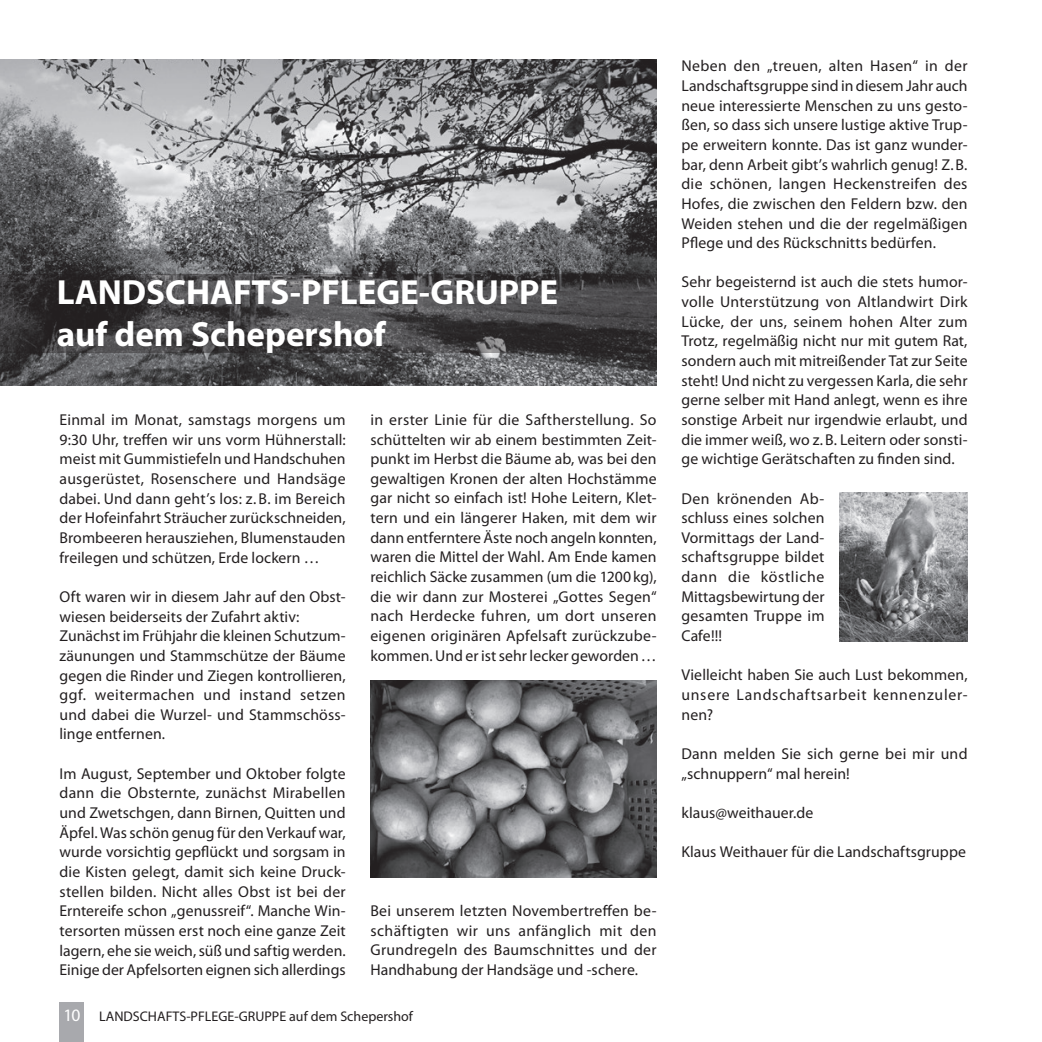
<style>
.page{position:relative;width:1042px;height:1042px;background:#fff}
.page>*{position:absolute;margin:0;border:0;box-sizing:border-box;transform-origin:0 0}
.t1{font:700 35px/42px "Myriad Pro";color:#fff}
.t2{font:15.75px/19.6px "Myriad Pro";letter-spacing:.005em;color:#231f20;text-align:justify}
.t3{font:14px "Myriad Pro";color:#231f20}
.s1{font-size:17.5px;color:#fff}
</style>
<div class="page">
<img style="left:0;top:60px;width:656px;height:326px">
<img style="left:370px;top:680px;width:286px;height:197px">
<img style="left:839px;top:492px;width:128px;height:149px">
<svg style="left:0;top:274px;width:656px;height:79px;background:#454345"></svg>
<div style="left:60px;top:1002px;width:24px;height:40px;background:#a8a9ad"></div>
<h1 class="t1" style="left:57px;top:270px;width:503px">LANDSCHAFTS-PFLEGE-GRUPPE auf dem Schepershof</h1>
<p class="t2" style="left:60px;top:410px;width:288px">Einmal im Monat, samstags morgens um 9:30 Uhr, treffen wir uns vorm Hühnerstall: meist mit Gummistiefeln und Handschuhen ausgerüstet, Rosenschere und Handsäge dabei. Und dann geht’s los: z. B. im Bereich der Hofeinfahrt Sträucher zurückschneiden, Brombeeren herausziehen, Blumenstauden freilegen und schützen, Erde lockern …</p>
<p class="t2" style="left:60px;top:587px;width:288px;text-align:left">Oft waren wir in diesem Jahr auf den Obst&shy;wiesen beiderseits der Zufahrt aktiv:<br>Zunächst im Frühjahr die kleinen Schutzum&shy;zäunungen und Stammschütze der Bäume gegen die Rinder und Ziegen kontrollieren, ggf. weitermachen und instand setzen und dabei die Wurzel- und Stammschöss&shy;linge entfernen.</p>
<p class="t2" style="left:60px;top:764px;width:288px">Im August, September und Oktober folgte dann die Obsternte, zunächst Mirabellen und Zwetschgen, dann Birnen, Quitten und Äpfel. Was schön genug für den Verkauf war, wurde vorsichtig gepflückt und sorgsam in die Kisten gelegt, damit sich keine Druck&shy;stellen bilden. Nicht alles Obst ist bei der Erntereife schon „genussreif“. Manche Win&shy;tersorten müssen erst noch eine ganze Zeit lagern, ehe sie weich, süß und saftig werden.<br>Einige der Apfelsorten eignen sich allerdings</p>
<p class="t2" style="left:370px;top:410px;width:288px">in erster Linie für die Saftherstellung. So schüttelten wir ab einem bestimmten Zeit&shy;punkt im Herbst die Bäume ab, was bei den gewaltigen Kronen der alten Hochstämme gar nicht so einfach ist! Hohe Leitern, Klet&shy;tern und ein längerer Haken, mit dem wir dann entferntere Äste noch angeln konnten, waren die Mittel der Wahl. Am Ende kamen reichlich Säcke zusammen (um die 1200kg), die wir dann zur Mosterei „Gottes Segen“ nach Herdecke fuhren, um dort unseren eigenen originären Apfelsaft zurückzube&shy;kommen. Und er ist sehr lecker geworden…</p>
<p class="t2" style="left:370px;top:901px;width:288px">Bei unserem letzten Novembertreffen be&shy;schäftigten wir uns anfänglich mit den Grundregeln des Baumschnittes und der Handhabung der Handsäge und -schere.</p>
<p class="t3" style="left:63px;top:1009px;width:351px"><span class="s1">10</span> LANDSCHAFTS-PFLEGE-GRUPPE auf dem Schepershof</p>
<p class="t2" style="left:681px;top:57px;width:288px">Neben den „treuen, alten Hasen“ in der Landschaftsgruppe sind in diesem Jahr auch neue interessierte Menschen zu uns gesto&shy;ßen, so dass sich unsere lustige aktive Trup&shy;pe erweitern konnte. Das ist ganz wunder&shy;bar, denn Arbeit gibt’s wahrlich genug! Z.B. die schönen, langen Heckenstreifen des Hofes, die zwischen den Feldern bzw. den Weiden stehen und die der regelmäßigen Pflege und des Rückschnitts bedürfen.</p>
<p class="t2" style="left:681px;top:273px;width:288px">Sehr begeisternd ist auch die stets humor&shy;volle Unterstützung von Altlandwirt Dirk Lücke, der uns, seinem hohen Alter zum Trotz, regelmäßig nicht nur mit gutem Rat, sondern auch mit mitreißender Tat zur Seite steht! Und nicht zu vergessen Karla, die sehr gerne selber mit Hand anlegt, wenn es ihre sonstige Arbeit nur irgendwie erlaubt, und die immer weiß, wo z.B. Leitern oder sonsti&shy;ge wichtige Gerätschaften zu finden sind.</p>
<p class="t2" style="left:681px;top:489px;width:145px">Den krönenden Ab&shy;schluss eines solchen Vormittags der Land&shy;schaftsgruppe bildet dann die köstliche Mittagsbewirtung der gesamten Truppe im Cafe!!!</p>
<p class="t2" style="left:681px;top:665px;width:288px">Vielleicht haben Sie auch Lust bekommen, unsere Landschaftsarbeit kennenzuler&shy;nen?</p>
<p class="t2" style="left:681px;top:744px;width:288px">Dann melden Sie sich gerne bei mir und „schnuppern“ mal herein!</p>
<p class="t2" style="left:681px;top:803px;width:134px">klaus@weithauer.de</p>
<p class="t2" style="left:681px;top:842px;width:286px">Klaus Weithauer für die Landschaftsgruppe</p>
</div>
